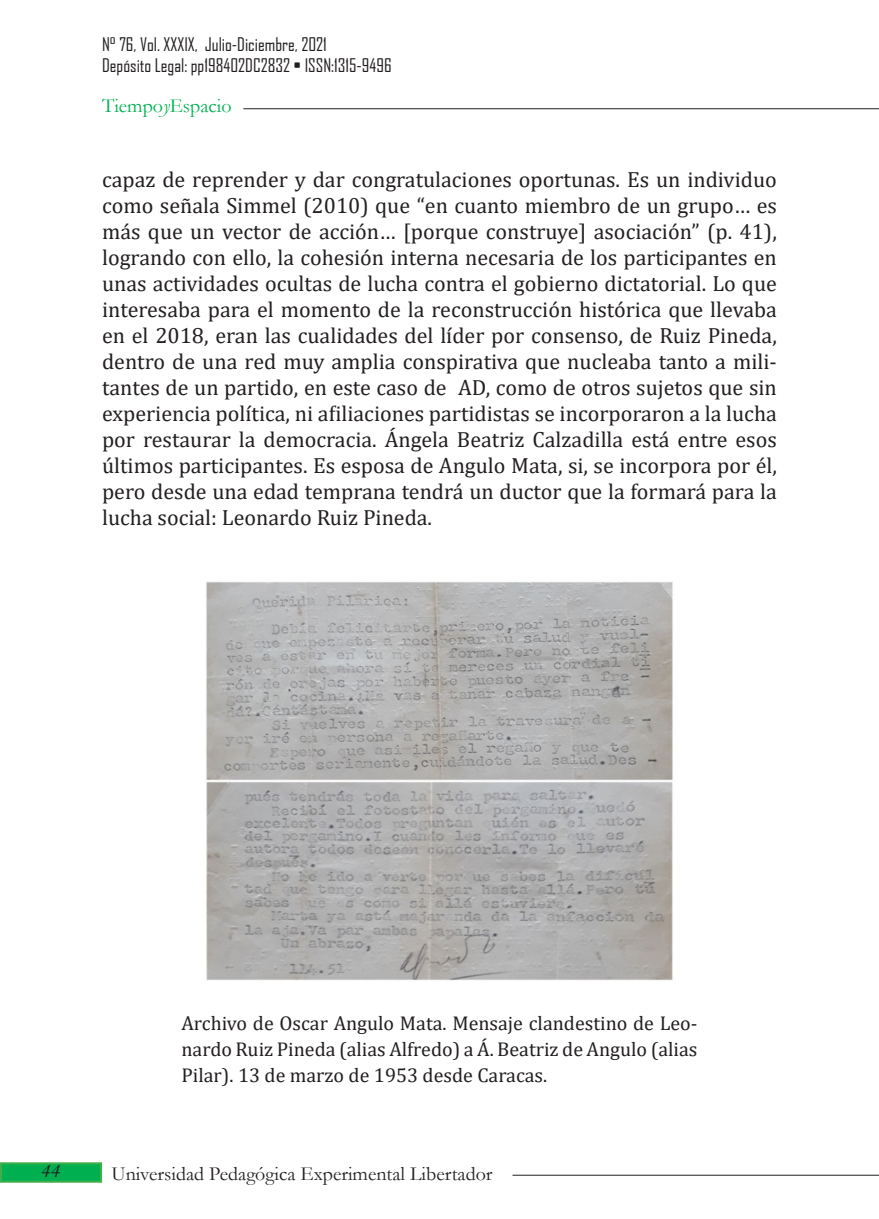
<style>
.page{position:relative;width:879px;height:1219px;background:#fff}
.page>*{position:absolute;margin:0;border:0;box-sizing:border-box;transform-origin:0 0}
.t1{font:22px/26px "Cambria";color:#231f20;text-align:justify}
.t2{font:20px/26px "Cambria";color:#231f20;text-align:justify}
.t3{font:20px "Garamond";color:#231f20}
.t4{font:20px "Garamond";color:#00b050}
.t5{font:italic 20px "Garamond";color:#231f20}
.t6{font:18px/21.6px "Agency FB";color:#231f20}
.s1{font-style:italic}
</style>
<div class="page">
<hr style="left:243px;top:108px;width:636px;height:1px;background:#231f20">
<hr style="left:512px;top:1175px;width:367px;height:1px;background:#202020">
<div style="left:1px;top:1163px;width:100px;height:19px;background:#00b050"></div>
<div style="left:0;top:1162px;width:102px;height:21px;border:2px solid #40ae49"></div>
<img style="left:206px;top:581px;width:467px;height:400px">
<p class="t6" style="left:102px;top:33px;width:291px">N° 76, Vol. XXXIX, Julio-Diciembre, 2021<br>Depósito Legal: pp198402DC2832 • ISSN:1315-9496</p>
<p class="t4" style="left:102px;top:93px;width:131px">Tiempo<span class="s1">y</span>Espacio</p>
<p class="t1" style="left:102px;top:167px;width:676px">capaz de reprender y dar congratulaciones oportunas. Es un individuo como señala Simmel (2010) que “en cuanto miembro de un grupo… es más que un vector de acción… [porque construye] asociación” (p. 41), logrando con ello, la cohesión interna necesaria de los participantes en unas actividades ocultas de lucha contra el gobierno dictatorial. Lo que interesaba para el momento de la reconstrucción histórica que llevaba en el 2018, eran las cualidades del líder por consenso, de Ruiz Pineda, dentro de una red muy amplia conspirativa que nucleaba tanto a mili&shy;tantes de un partido, en este caso de AD, como de otros sujetos que sin experiencia política, ni afiliaciones partidistas se incorporaron a la lucha por restaurar la democracia. Ángela Beatriz Calzadilla está entre esos últimos participantes. Es esposa de Angulo Mata, si, se incorpora por él, pero desde una edad temprana tendrá un ductor que la formará para la lucha social: Leonardo Ruiz Pineda.</p>
<p class="t2" style="left:181px;top:1010px;width:517px">Archivo de Oscar Angulo Mata. Mensaje clandestino de Leo&shy;nardo Ruiz Pineda (alias Alfredo) a Á. Beatriz de Angulo (alias Pilar). 13 de marzo de 1953 desde Caracas.</p>
<p class="t5" style="left:42px;top:1157px;width:20px">44</p>
<p class="t3" style="left:111px;top:1160px;width:382px">Universidad Pedagógica Experimental Libertador</p>
</div>
